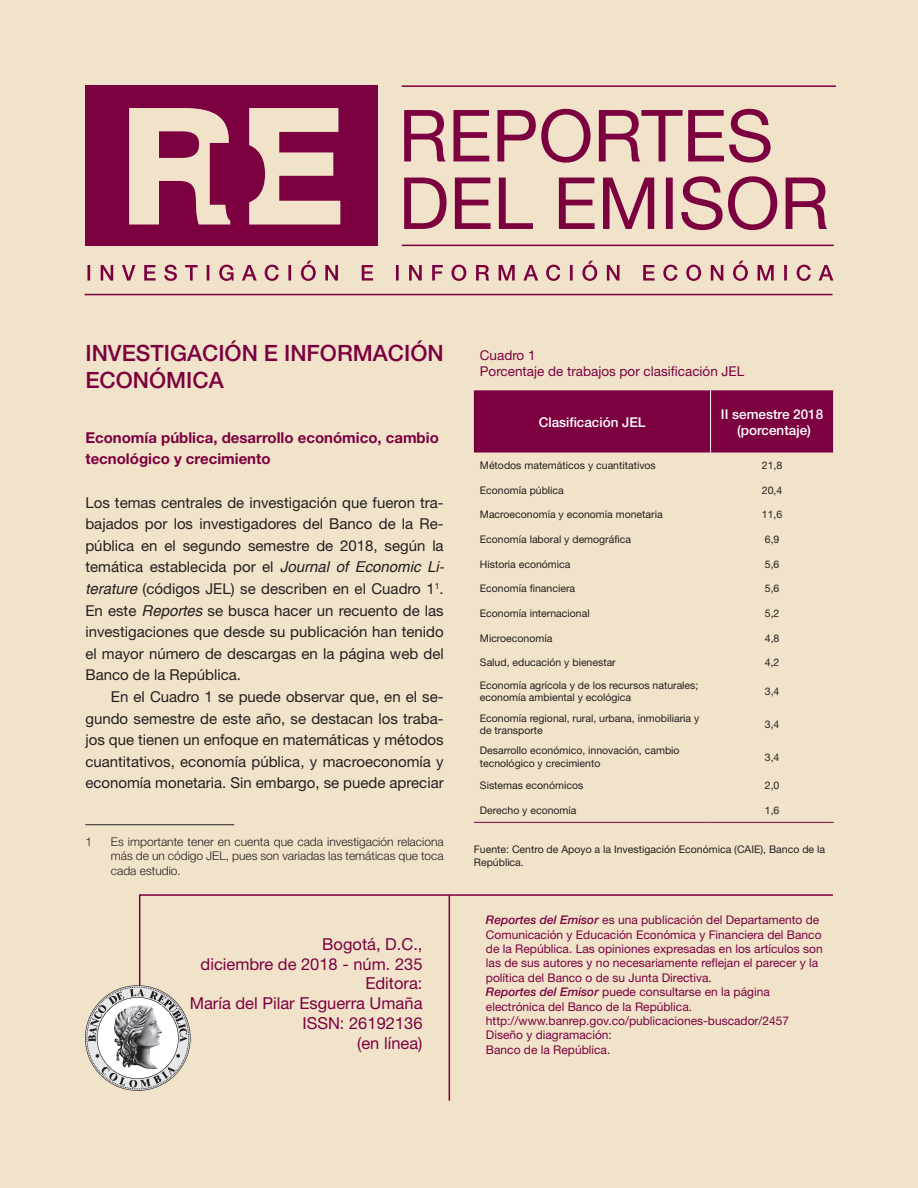
<style>
.page{position:relative;width:918px;height:1188px;background:#f1e3c9}
.page>*{position:absolute;margin:0;border:0;box-sizing:border-box;transform-origin:0 0}
.T_principal{font:500 22.5px/27.6px "Helvetica Neue";color:#7c0040}
.t1{font:16.5px "Helvetica Neue";color:#7c0040}
.Cuerpo_texto_sin_ind{font:15px/21.6px "Helvetica Neue";color:#231f20;text-align:justify}
.Título_1{font:700 15px/21.6px "Helvetica Neue";color:#7c0040}
.Cuadro_título{font:13.5px/16.2px "Helvetica Neue";color:#7c0040}
.Cuadro_título-2{font:500 13.5px/16.2px "Helvetica Neue";color:#fff;text-align:center}
.t2{font:12px "Helvetica Neue";color:#7c0040}
.Nota_al_pie{font:300 12px/14.4px "Helvetica Neue";color:#231f20;text-align:justify}
.Cuadro_texto{font:10.5px/12.6px "Helvetica Neue";color:#231f20}
.cuadro_-_subtitulos{font:10.5px/12.6px "Helvetica Neue";color:#231f20}
.s1{font-family:"Helvetica";font-style:italic}
.s2{font-weight:500;font-style:italic}
</style>
<div class="page">
<div style="left:85px;top:85px;width:293px;height:161px;background:#7c0040"></div>
<svg style="left:249px;top:108px;width:91px;height:117px"></svg>
<svg style="left:129px;top:108px;width:101px;height:117px"></svg>
<hr style="left:402px;top:245px;width:432px;height:1px;background:#7c0040">
<hr style="left:402px;top:85px;width:434px;height:2px;background:#7c0040">
<hr style="left:85px;top:294px;width:748px;height:1px;background:#7c0040">
<svg style="left:139px;top:894px;width:694px;height:198px"></svg>
<svg style="left:85px;top:985px;width:106px;height:106px"></svg>
<img style="left:114px;top:1006px;width:48px;height:63px">
<hr style="left:449px;top:895px;width:1px;height:206px;background:#7c0040">
<hr style="left:85px;top:824px;width:149px;height:1px;background:#231f20">
<div style="left:474px;top:390px;width:360px;height:63px;background:#7c0040"></div>
<hr style="left:710px;top:390px;width:1px;height:62px;background:#fff">
<hr style="left:833px;top:390px;width:1px;height:62px;background:#fff">
<hr style="left:474px;top:822px;width:237px;height:1px;background:#7c0040">
<hr style="left:711px;top:822px;width:123px;height:1px;background:#7c0040">
<svg style="left:87px;top:261px;width:746px;height:20px"></svg>
<svg style="left:404px;top:176px;width:423px;height:54px"></svg>
<svg style="left:404px;top:109px;width:367px;height:54px"></svg>
<p class="T_principal" style="left:85px;top:339px;width:360px">INVESTIGACIÓN E INFORMACIÓN<br>ECONÓMICA</p>
<p class="Título_1" style="left:85px;top:426px;width:355px">Economía pública, desarrollo económico, cambio tecnológico y crecimiento</p>
<p class="Cuerpo_texto_sin_ind" style="left:85px;top:491px;width:360px">Los temas centrales de investigación que fueron tra&shy;bajados por los investigadores del Banco de la Re&shy;pública en el segundo semestre de 2018, según la temática establecida por el <span class="s1">Journal of Economic Li&shy;terature</span> (códigos JEL) se describen en el Cuadro 1<sup>1</sup>.<br>En este <span class="s1">Reportes</span> se busca hacer un recuento de las investigaciones que desde su publicación han tenido el mayor número de descargas en la página web del Banco de la República.</p>
<p class="Cuerpo_texto_sin_ind" style="left:85px;top:686px;width:360px;text-indent:26px">En el Cuadro 1 se puede observar que, en el se&shy;gundo semestre de este año, se destacan los traba&shy;jos que tienen un enfoque en matemáticas y métodos cuantitativos, economía pública, y macroeconomía y economía monetaria. Sin embargo, se puede apreciar</p>
<p class="Nota_al_pie" style="left:85px;top:834px;width:8px">1</p>
<p class="Nota_al_pie" style="left:111px;top:834px;width:334px">Es importante tener en cuenta que cada investigación relaciona más de un código JEL, pues son variadas las temáticas que toca cada estudio.</p>
<p class="t1" style="left:322px;top:934px;width:102px">Bogotá, D.C.,</p>
<p class="t1" style="left:201px;top:954px;width:223px">diciembre de 2018 - núm. 235</p>
<p class="t1" style="left:365px;top:974px;width:59px">Editora:</p>
<p class="t1" style="left:190px;top:993px;width:234px">María del Pilar Esguerra Umaña</p>
<p class="t1" style="left:302px;top:1013px;width:122px">ISSN: 26192136</p>
<p class="t1" style="left:357px;top:1033px;width:67px">(en línea)</p>
<p class="Cuadro_título" style="left:480px;top:347px;width:266px">Cuadro 1<br>Porcentaje de trabajos por clasificación JEL</p>
<p class="Cuadro_título-2" style="left:539px;top:414px;width:109px">Clasificación JEL</p>
<p class="Cuadro_título-2" style="left:721px;top:406px;width:104px">II semestre 2018 (porcentaje)</p>
<p class="Cuadro_texto" style="left:480px;top:459px;width:178px">Métodos matemáticos y cuantitativos</p>
<p class="Cuadro_texto" style="left:762px;top:459px;width:22px">21,8</p>
<p class="Cuadro_texto" style="left:480px;top:483px;width:86px">Economía pública</p>
<p class="Cuadro_texto" style="left:762px;top:483px;width:22px">20,4</p>
<p class="Cuadro_texto" style="left:480px;top:508px;width:184px">Macroeconomía y economía monetaria</p>
<p class="Cuadro_texto" style="left:762px;top:508px;width:22px">11,6</p>
<p class="Cuadro_texto" style="left:480px;top:533px;width:153px">Economía laboral y demográfica</p>
<p class="Cuadro_texto" style="left:765px;top:533px;width:16px">6,9</p>
<p class="Cuadro_texto" style="left:480px;top:557px;width:92px">Historia económica</p>
<p class="Cuadro_texto" style="left:765px;top:557px;width:16px">5,6</p>
<p class="Cuadro_texto" style="left:480px;top:582px;width:97px">Economía financiera</p>
<p class="Cuadro_texto" style="left:765px;top:582px;width:16px">5,6</p>
<p class="Cuadro_texto" style="left:480px;top:607px;width:111px">Economía internacional</p>
<p class="Cuadro_texto" style="left:765px;top:607px;width:16px">5,2</p>
<p class="Cuadro_texto" style="left:480px;top:631px;width:74px">Microeconomía</p>
<p class="Cuadro_texto" style="left:765px;top:631px;width:16px">4,8</p>
<p class="Cuadro_texto" style="left:480px;top:656px;width:137px">Salud, educación y bienestar</p>
<p class="Cuadro_texto" style="left:765px;top:656px;width:16px">4,2</p>
<p class="Cuadro_texto" style="left:480px;top:679px;width:220px">Economía agrícola y de los recursos naturales; economía ambiental y ecológica</p>
<p class="Cuadro_texto" style="left:765px;top:685px;width:16px">3,4</p>
<p class="Cuadro_texto" style="left:480px;top:711px;width:221px">Economía regional, rural, urbana, inmobiliaria y de transporte</p>
<p class="Cuadro_texto" style="left:765px;top:718px;width:16px">3,4</p>
<p class="Cuadro_texto" style="left:480px;top:744px;width:201px">Desarrollo económico, innovación, cambio tecnológico y crecimiento</p>
<p class="Cuadro_texto" style="left:765px;top:751px;width:16px">3,4</p>
<p class="Cuadro_texto" style="left:480px;top:779px;width:105px">Sistemas económicos</p>
<p class="Cuadro_texto" style="left:765px;top:779px;width:16px">2,0</p>
<p class="Cuadro_texto" style="left:480px;top:804px;width:98px">Derecho y economía</p>
<p class="Cuadro_texto" style="left:765px;top:804px;width:16px">1,6</p>
<p class="cuadro_-_subtitulos" style="left:474px;top:843px;width:353px">Fuente: Centro de Apoyo a la Investigación Económica (CAIE), Banco de la<br>República.</p>
<p class="t2" style="left:486px;top:913px;width:335px"><span class="s2">Reportes del Emisor</span> es una publicación del Departamento de</p>
<p class="t2" style="left:486px;top:927px;width:337px">Comunicación y Educación Económica y Financiera del Banco</p>
<p class="t2" style="left:486px;top:942px;width:338px">de la República. Las opiniones expresadas en los artículos son</p>
<p class="t2" style="left:486px;top:956px;width:334px">las de sus autores y no necesariamente reflejan el parecer y la</p>
<p class="t2" style="left:486px;top:970px;width:227px">política del Banco o de su Junta Directiva.</p>
<p class="t2" style="left:486px;top:985px;width:285px"><span class="s2">Reportes del Emisor</span> puede consultarse en la página</p>
<p class="t2" style="left:486px;top:999px;width:208px">electrónica del Banco de la República.</p>
<p class="t2" style="left:486px;top:1014px;width:305px">http://www.banrep.gov.co/publicaciones-buscador/2457</p>
<p class="t2" style="left:486px;top:1028px;width:128px">Diseño y diagramación:</p>
<p class="t2" style="left:486px;top:1042px;width:126px">Banco de la República.</p>
</div>
